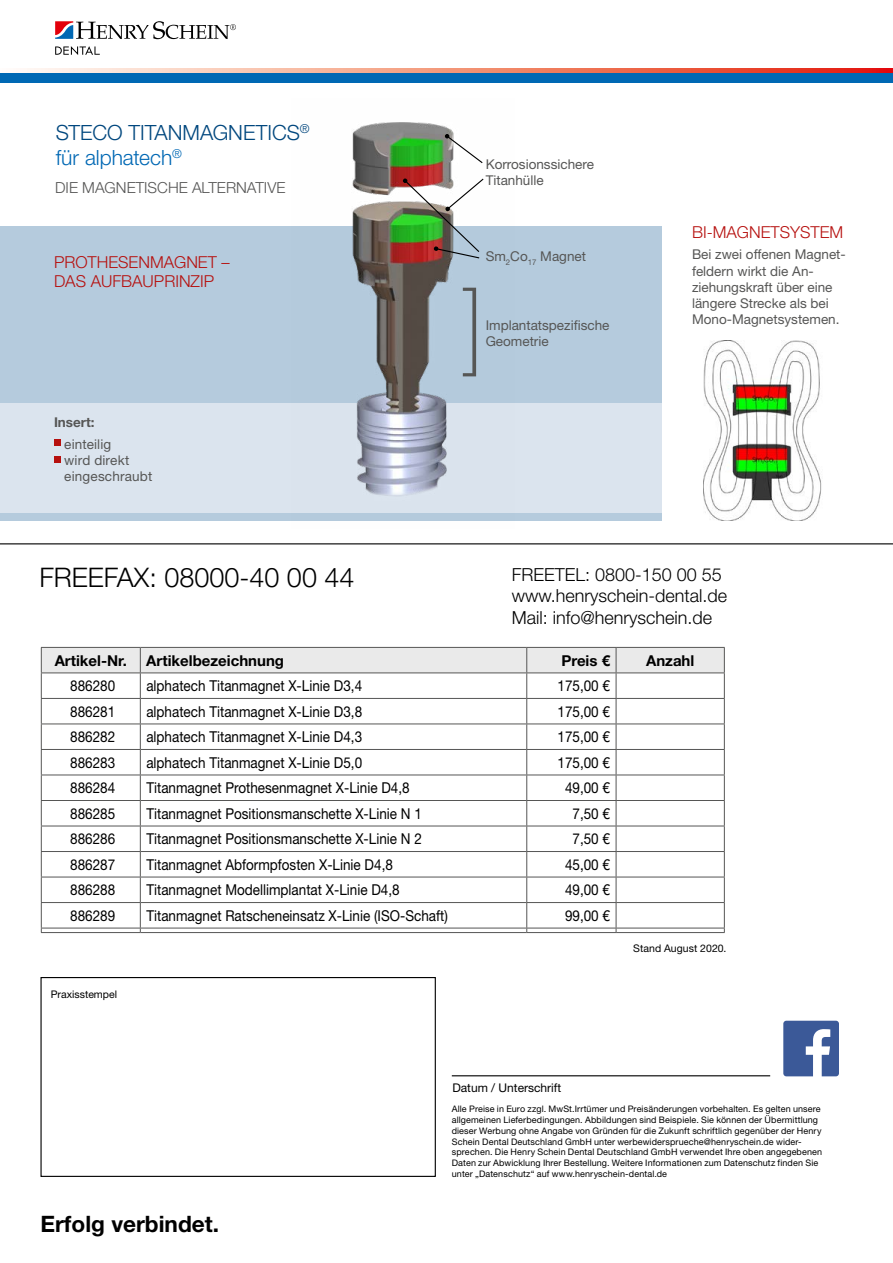
<style>
.page{position:relative;width:893px;height:1263px;background:#fff}
.page>*{position:absolute;margin:0;border:0;box-sizing:border-box;transform-origin:0 0}
.t1{font:100 96.9px "Helvetica Neue LT Std";color:#565655}
.t2{font:300 27px "Helvetica Neue LT Std";color:#000}
.t3{font:700 22.65px "Helvetica Neue LT Std";color:#000}
.t4{font:300 21px/25.2px "Helvetica Neue LT Std";color:#00477e}
.t5{font:300 18px/21.6px "Helvetica Neue LT Std";color:#000}
.t6{font:300 16.5px/19.8px "Helvetica Neue LT Std";color:#b6100e}
.t7{font:300 15.3px "Helvetica Neue LT Std";color:#565655}
.t8{font:15px "Helvetica Neue LT Std";color:#000;scale:.9 1}
.t9{font:700 15px "Helvetica Neue LT Std";color:#000}
.t10{font:13.5px/16.2px "Helvetica Neue LT Std";color:#565655}
.t11{font:700 13.5px "Helvetica Neue LT Std";color:#565655}
.t12{font:12px "Helvetica Neue LT Std";color:#000}
.t13{font:10.5px "Helvetica Neue LT Std";color:#000}
.t14{font:9px/10.8px "Helvetica Neue LT Std";letter-spacing:.015em;color:#000}
.s1{color:#0068b4}
</style>
<div class="page">
<div style="left:0;top:226px;width:661px;height:295px;background:#b5cbdd"></div>
<div style="left:0;top:403px;width:661px;height:109px;background:#dbe4ee"></div>
<svg style="left:41px;top:647px;width:684px;height:285px"></svg>
<hr style="left:41px;top:932px;width:99px;height:1px;background:#565655">
<hr style="left:140px;top:932px;width:387px;height:1px;background:#565655">
<hr style="left:527px;top:932px;width:89px;height:1px;background:#565655">
<hr style="left:616px;top:932px;width:109px;height:1px;background:#565655">
<svg style="left:55px;top:21px;width:181px;height:18px"></svg>
<svg style="left:55px;top:46px;width:45px;height:9px"></svg>
<svg style="left:0;top:69px;width:893px;height:5px;background:#c18988"></svg>
<div style="left:0;top:74px;width:893px;height:9px;background:#0068b4"></div>
<div style="left:40px;top:977px;width:396px;height:200px;border:1px solid #000"></div>
<hr style="left:452px;top:1075px;width:318px;height:1px;background:#000">
<svg style="left:783px;top:1021px;width:56px;height:55px"></svg>
<hr style="left:0;top:543px;width:893px;height:1px;background:#000">
<img style="left:703px;top:340px;width:119px;height:181px">
<svg style="left:54px;top:440px;width:6px;height:6px"></svg>
<svg style="left:54px;top:456px;width:6px;height:6px"></svg>
<img style="left:291px;top:122px;width:224px;height:391px">
<svg style="left:445px;top:134px;width:39px;height:30px"></svg>
<img style="left:403px;top:177px;width:82px;height:82px">
<h3 class="t4" style="left:56px;top:119px;width:255px">STECO TITANMAGNETICS<sup>® </sup><span class="s1">für alphatech</span><sup>®</sup></h3>
<h3 class="t7" style="left:55px;top:178px;width:232px">DIE MAGNETISCHE ALTERNATIVE</h3>
<h3 class="t6" style="left:54px;top:251px;width:177px">PROTHESENMAGNET –<br>DAS AUFBAUPRINZIP</h3>
<h3 class="t11" style="left:54px;top:414px;width:42px">Insert:</h3>
<h3 class="t10" style="left:64px;top:435px;width:90px">einteilig<br>wird direkt eingeschraubt</h3>
<h3 class="t10" style="left:486px;top:156px;width:110px">Korrosionssichere<br>Titanhülle</h3>
<h1 class="t1" style="left:462px;top:269px;width:25px">]</h1>
<h3 class="t10" style="left:486px;top:247px;width:102px">Sm<sub>2</sub>Co<sub>17</sub> Magnet</h3>
<h3 class="t10" style="left:486px;top:317px;width:125px">Implantatspezifische<br>Geometrie</h3>
<h3 class="t6" style="left:692px;top:222px;width:153px">BI-MAGNETSYSTEM</h3>
<h3 class="t10" style="left:692px;top:246px;width:155px">Bei zwei offenen Magnet&shy;feldern wirkt die An&shy;ziehungskraft über eine längere Strecke als bei<br>Mono-Magnetsystemen.</h3>
<h2 class="t2" style="left:39px;top:561px;width:317px">FREEFAX: 08000-40 00 44</h2>
<h3 class="t5" style="left:512px;top:563px;width:217px">FREETEL: 0800-150 00 55 www.henryschein-dental.de<br>Mail: info@henryschein.de</h3>
<h3 class="t9" style="left:55px;top:651px;width:74px">Artikel-Nr.</h3>
<h3 class="t9" style="left:146px;top:651px;width:139px">Artikelbezeichnung</h3>
<h3 class="t9" style="left:561px;top:651px;width:50px">Preis €</h3>
<h3 class="t9" style="left:646px;top:651px;width:50px">Anzahl</h3>
<h3 class="t8" style="left:70px;top:677px;width:52px">886280</h3>
<h3 class="t8" style="left:146px;top:677px;width:241px">alphatech Titanmagnet X-Linie D3,4</h3>
<h3 class="t8" style="left:557px;top:677px;width:60px">175,00 €</h3>
<h3 class="t8" style="left:70px;top:702px;width:52px">886281</h3>
<h3 class="t8" style="left:146px;top:702px;width:241px">alphatech Titanmagnet X-Linie D3,8</h3>
<h3 class="t8" style="left:557px;top:702px;width:60px">175,00 €</h3>
<h3 class="t8" style="left:70px;top:728px;width:52px">886282</h3>
<h3 class="t8" style="left:146px;top:728px;width:241px">alphatech Titanmagnet X-Linie D4,3</h3>
<h3 class="t8" style="left:557px;top:728px;width:60px">175,00 €</h3>
<h3 class="t8" style="left:70px;top:753px;width:52px">886283</h3>
<h3 class="t8" style="left:146px;top:753px;width:241px">alphatech Titanmagnet X-Linie D5,0</h3>
<h3 class="t8" style="left:557px;top:753px;width:60px">175,00 €</h3>
<h3 class="t8" style="left:70px;top:779px;width:52px">886284</h3>
<h3 class="t8" style="left:146px;top:779px;width:294px">Titanmagnet Prothesenmagnet X-Linie D4,8</h3>
<h3 class="t8" style="left:565px;top:779px;width:52px">49,00 €</h3>
<h3 class="t8" style="left:70px;top:804px;width:52px">886285</h3>
<h3 class="t8" style="left:146px;top:804px;width:308px">Titanmagnet Positionsmanschette X-Linie N 1</h3>
<h3 class="t8" style="left:573px;top:804px;width:43px">7,50 €</h3>
<h3 class="t8" style="left:70px;top:830px;width:52px">886286</h3>
<h3 class="t8" style="left:146px;top:830px;width:308px">Titanmagnet Positionsmanschette X-Linie N 2</h3>
<h3 class="t8" style="left:573px;top:830px;width:43px">7,50 €</h3>
<h3 class="t8" style="left:70px;top:855px;width:52px">886287</h3>
<h3 class="t8" style="left:146px;top:855px;width:275px">Titanmagnet Abformpfosten X-Linie D4,8</h3>
<h3 class="t8" style="left:565px;top:855px;width:52px">45,00 €</h3>
<h3 class="t8" style="left:70px;top:881px;width:52px">886288</h3>
<h3 class="t8" style="left:146px;top:881px;width:283px">Titanmagnet Modellimplantat X-Linie D4,8</h3>
<h3 class="t8" style="left:565px;top:881px;width:52px">49,00 €</h3>
<h3 class="t8" style="left:70px;top:906px;width:52px">886289</h3>
<h3 class="t8" style="left:146px;top:906px;width:337px">Titanmagnet Ratscheneinsatz X-Linie (ISO-Schaft)</h3>
<h3 class="t8" style="left:565px;top:906px;width:52px">99,00 €</h3>
<p class="t13" style="left:51px;top:988px;width:68px">Praxisstempel</p>
<h3 class="t3" style="left:40px;top:1210px;width:180px">Erfolg verbindet.</h3>
<p class="t13" style="left:633px;top:941px;width:95px">Stand August 2020.</p>
<h3 class="t12" style="left:452px;top:1080px;width:110px">Datum / Unterschrift</h3>
<p class="t14" style="left:452px;top:1103px;width:372px">Alle Preise in Euro zzgl. MwSt.Irrtümer und Preisänderungen vorbehalten. Es gelten unsere allgemeinen Lieferbedingungen. Abbildungen sind Beispiele. Sie können der Übermittlung dieser Werbung ohne Angabe von Gründen für die Zukunft schriftlich gegenüber der Henry Schein Dental Deutschland GmbH unter werbewidersprueche@henryschein.de wider&shy;sprechen. Die Henry Schein Dental Deutschland GmbH verwendet Ihre oben angegebenen Daten zur Abwicklung Ihrer Bestellung. Weitere Informationen zum Datenschutz finden Sie unter „Datenschutz“ auf www.henryschein-dental.de</p>
</div>
